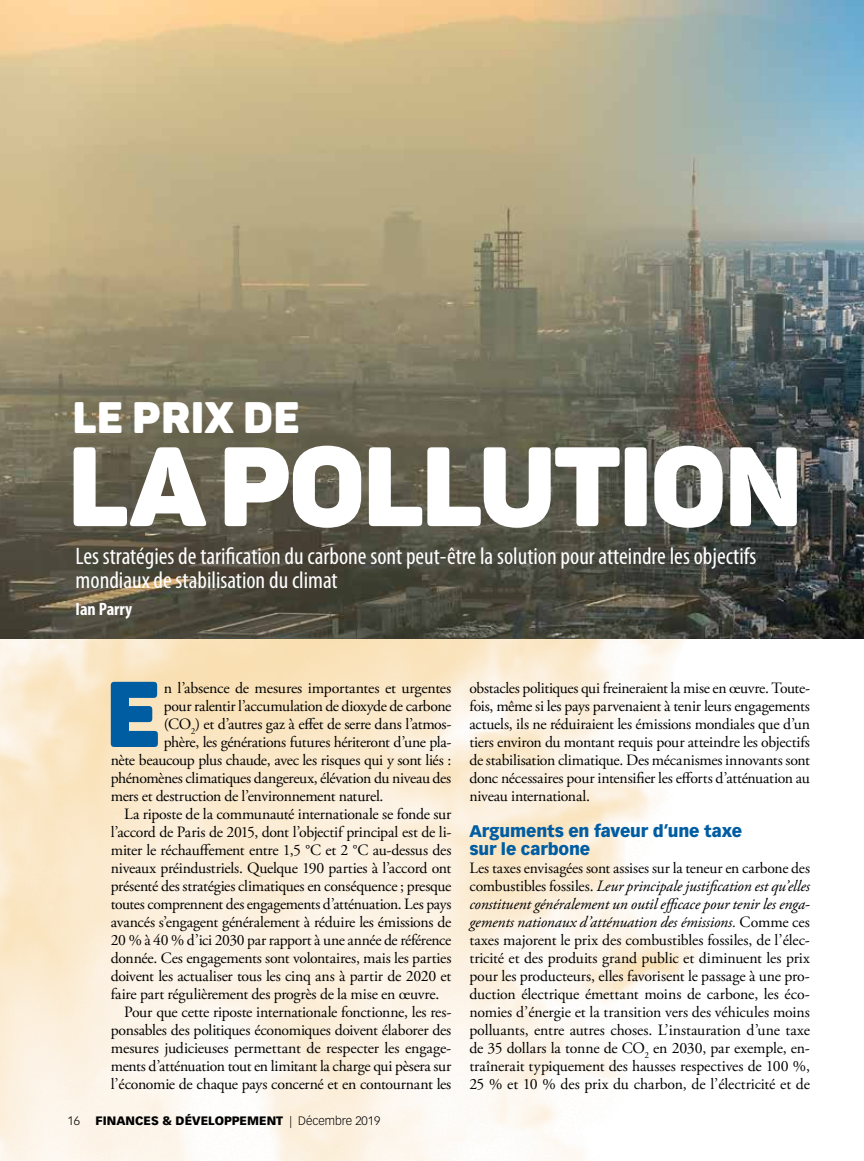
<style>
.page{position:relative;width:864px;height:1161px;background:#fff}
.page>*{position:absolute;margin:0;border:0;box-sizing:border-box;transform-origin:0 0}
.t1{font:111px "Panton Black Caps";letter-spacing:-.015em;color:#fff}
.t2{font:91.8px "Panton Black Caps";color:#005da2}
.t3{font:43.5px "Panton Black Caps";letter-spacing:.02em;color:#fff}
.t4{font:condensed 24px/24px "Myriad Pro";color:#fff}
.t5{font:700 condensed 18px "Myriad Pro";color:#fff}
.t6{font:900 16.5px/18px "Vectora LT Std";letter-spacing:-.01em;color:#005da2}
.t7{font:15.75px/18px "Adobe Garamond Pro";letter-spacing:-.02em;color:#000;text-align:justify}
.t8{font:900 12px "Vectora LT Std";color:#000}
.t9{font:300 12px "Vectora LT Std";color:#000}
.s1{font-weight:300}
.s2{font-style:italic}
</style>
<div class="page">
<img style="left:0;top:0;width:864px;height:639px">
<h3 class="t3" style="left:73px;top:389px;width:228px">LE PRIX DE</h3>
<h1 class="t1" style="left:68px;top:415px;width:736px">LA POLLUTION</h1>
<h3 class="t4" style="left:76px;top:544px;width:682px">Les stratégies de tarification du carbone sont peut-être la solution pour atteindre les objectifs mondiaux de stabilisation du climat</h3>
<p class="t5" style="left:76px;top:599px;width:58px">Ian Parry</p>
<h2 class="t2" style="left:106px;top:655px;width:55px">E</h2>
<p class="t7" style="left:164px;top:680px;width:289px">n l’absence de mesures importantes et urgentes</p>
<p class="t7" style="left:164px;top:698px;width:289px">pour ralentir l’accumulation de dioxyde de carbone</p>
<p class="t7" style="left:164px;top:716px;width:289px">(CO<sub>2</sub>) et d’autres gaz à effet de serre dans l’atmos-</p>
<p class="t7" style="left:164px;top:734px;width:289px">phère, les générations futures hériteront d’une pla-</p>
<p class="t7" style="left:111px;top:752px;width:342px">nète beaucoup plus chaude, avec les risques qui y sont liés :</p>
<p class="t7" style="left:111px;top:770px;width:342px">phénomènes climatiques dangereux, élévation du niveau des</p>
<p class="t7" style="left:111px;top:788px;width:274px">mers et destruction de l’environnement naturel.</p>
<p class="t7" style="left:124px;top:806px;width:329px">La riposte de la communauté internationale se fonde sur</p>
<p class="t7" style="left:111px;top:824px;width:342px">l’accord de Paris de 2015, dont l’objectif principal est de li-</p>
<p class="t7" style="left:111px;top:842px;width:342px">miter le réchauffement entre 1,5 °C et 2 °C au-dessus des</p>
<p class="t7" style="left:111px;top:860px;width:342px">niveaux préindustriels. Quelque 190 parties à l’accord ont</p>
<p class="t7" style="left:111px;top:878px;width:342px">présenté des stratégies climatiques en conséquence ; presque</p>
<p class="t7" style="left:111px;top:896px;width:342px">toutes comprennent des engagements d’atténuation. Les pays</p>
<p class="t7" style="left:111px;top:914px;width:342px">avancés s’engagent généralement à réduire les émissions de</p>
<p class="t7" style="left:111px;top:932px;width:342px">20 % à 40 % d’ici 2030 par rapport à une année de référence</p>
<p class="t7" style="left:111px;top:950px;width:342px">donnée. Ces engagements sont volontaires, mais les parties</p>
<p class="t7" style="left:111px;top:968px;width:342px">doivent les actualiser tous les cinq ans à partir de 2020 et</p>
<p class="t7" style="left:111px;top:986px;width:330px">faire part régulièrement des progrès de la mise en œuvre.</p>
<p class="t7" style="left:124px;top:1004px;width:329px">Pour que cette riposte internationale fonctionne, les res-</p>
<p class="t7" style="left:111px;top:1022px;width:342px">ponsables des politiques économiques doivent élaborer des</p>
<p class="t7" style="left:111px;top:1040px;width:342px">mesures judicieuses permettant de respecter les engage-</p>
<p class="t7" style="left:111px;top:1058px;width:342px">ments d’atténuation tout en limitant la charge qui pèsera sur</p>
<p class="t7" style="left:111px;top:1076px;width:342px">l’économie de chaque pays concerné et en contournant les</p>
<p class="t9" style="left:68px;top:1114px;width:14px">16</p>
<p class="t8" style="left:96px;top:1113px;width:286px">FINANCES &amp; DÉVELOPPEMENT <span class="s1">| Décembre 2019</span></p>
<p class="t7" style="left:469px;top:680px;width:342px">obstacles politiques qui freineraient la mise en œuvre. Toute&shy;fois, même si les pays parvenaient à tenir leurs engagements actuels, ils ne réduiraient les émissions mondiales que d’un tiers environ du montant requis pour atteindre les objectifs de stabilisation climatique. Des mécanismes innovants sont donc nécessaires pour intensifier les efforts d’atténuation au niveau international.</p>
<p class="t6" style="left:469px;top:822px;width:274px">Arguments en faveur d’une taxe sur le carbone</p>
<p class="t7" style="left:469px;top:860px;width:342px">Les taxes envisagées sont assises sur la teneur en carbone des combustibles fossiles. <span class="s2">Leur principale justification est qu’elles constituent généralement un outil efficace pour tenir les enga&shy;gements nationaux d’atténuation des émissions.</span> Comme ces taxes majorent le prix des combustibles fossiles, de l’élec&shy;tricité et des produits grand public et diminuent les prix pour les producteurs, elles favorisent le passage à une pro&shy;duction électrique émettant moins de carbone, les éco&shy;nomies d’énergie et la transition vers des véhicules moins polluants, entre autres choses. L’instauration d’une taxe de 35 dollars la tonne de CO<sub>2</sub> en 2030, par exemple, en&shy;traînerait typiquement des hausses respectives de 100 %, 25 % et 10 % des prix du charbon, de l’électricité et de</p>
</div>
